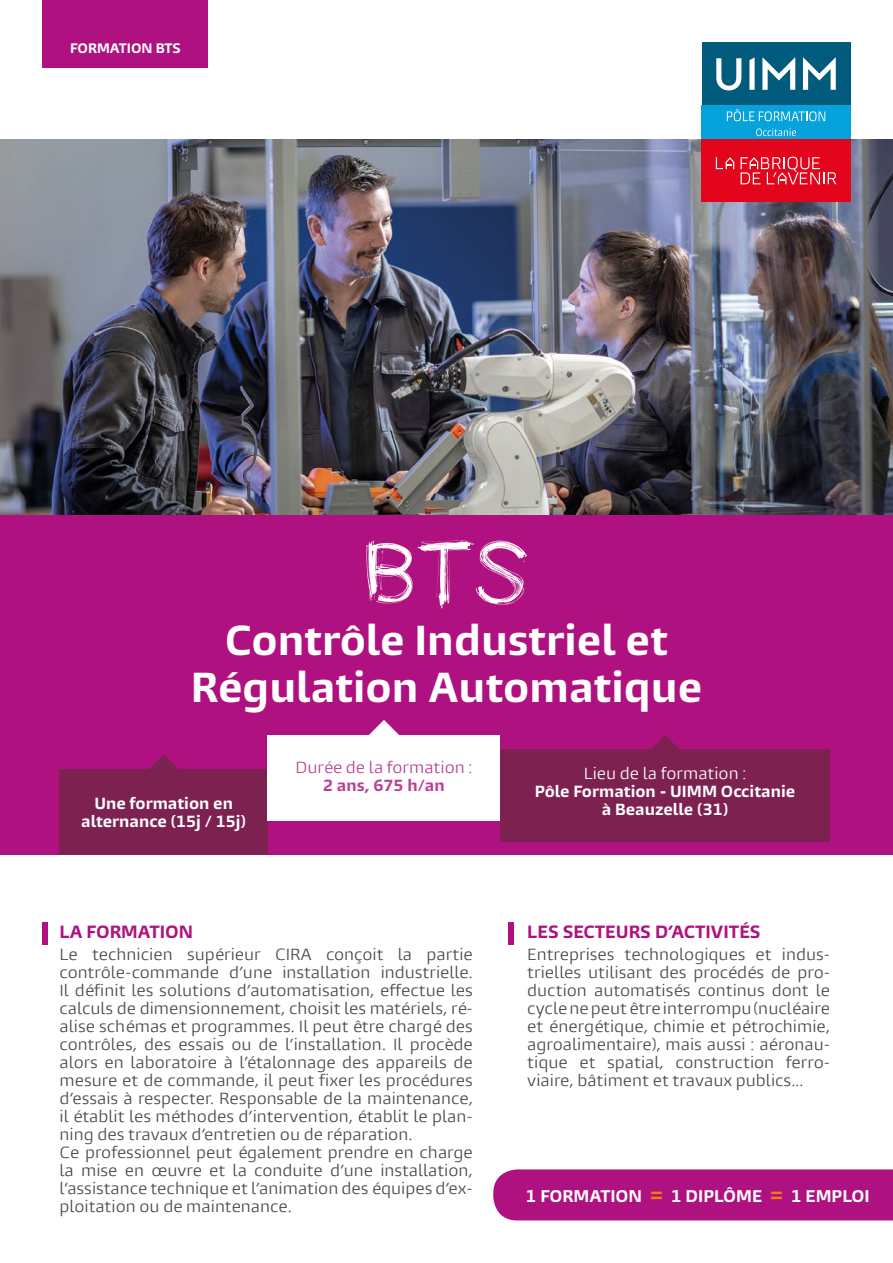
<style>
.page{position:relative;width:893px;height:1263px;background:#fff}
.page>*{position:absolute;margin:0;border:0;box-sizing:border-box;transform-origin:0 0}
.t1{font:700 39px/46.8px "Burlingame Pro";color:#fff;text-align:center}
.t2{font:700 16.5px "Burlingame Pro";color:#af1280}
.t3{font:700 15.75px "Burlingame Pro";color:#fff}
.t4{font:15px/18px "Burlingame Pro";color:#4a4a49;text-align:justify}
.t5{font:700 15px/18px "Burlingame Pro";color:#fff;text-align:center}
.t6{font:15px "Burlingame Pro";color:#ba4191}
.t7{font:15px "Burlingame Pro";color:#fff}
.t8{font:700 15px "Burlingame Pro";color:#ba4191}
.t9{font:700 12.75px "Burlingame Pro";color:#fff}
.s1{font-size:19.5px;color:#ef7d14}
</style>
<div class="page">
<div style="left:43px;top:0;width:165px;height:68px;background:#af1280"></div>
<div style="left:0;top:514px;width:893px;height:341px;background:#af1280"></div>
<div style="left:60px;top:769px;width:208px;height:86px;background:#7d2150"></div>
<svg style="left:149px;top:754px;width:30px;height:15px"></svg>
<div style="left:268px;top:735px;width:232px;height:86px;background:#fff"></div>
<svg style="left:369px;top:720px;width:30px;height:15px"></svg>
<div style="left:500px;top:750px;width:330px;height:92px;background:#7d2150"></div>
<svg style="left:650px;top:735px;width:30px;height:15px"></svg>
<img style="left:0;top:139px;width:893px;height:375px">
<svg style="left:366px;top:540px;width:161px;height:68px"></svg>
<div style="left:702px;top:43px;width:148px;height:63px;background:#005b7d"></div>
<svg style="left:716px;top:58px;width:25px;height:32px"></svg>
<svg style="left:749px;top:57px;width:6px;height:33px"></svg>
<svg style="left:762px;top:57px;width:33px;height:33px"></svg>
<svg style="left:803px;top:57px;width:33px;height:33px"></svg>
<div style="left:702px;top:139px;width:148px;height:63px;background:#e3051b"></div>
<svg style="left:716px;top:157px;width:18px;height:12px"></svg>
<svg style="left:741px;top:157px;width:95px;height:27px"></svg>
<div style="left:702px;top:106px;width:148px;height:33px;background:#06a2dc"></div>
<svg style="left:756px;top:128px;width:40px;height:8px"></svg>
<svg style="left:727px;top:109px;width:98px;height:12px"></svg>
<div style="left:493px;top:1169px;width:400px;height:51px;background:#af1280"></div>
<div style="left:509px;top:923px;width:5px;height:22px;background:#af1280"></div>
<div style="left:43px;top:923px;width:5px;height:22px;background:#af1280"></div>
<p class="t9" style="left:70px;top:40px;width:112px">FORMATION BTS</p>
<h1 class="t1" style="left:191px;top:617px;width:513px">Contrôle Industriel et<br>Régulation Automatique</h1>
<p class="t5" style="left:81px;top:794px;width:166px">Une formation en alternance (15j / 15j)</p>
<p class="t6" style="left:295px;top:757px;width:179px">Durée de la formation :</p>
<p class="t8" style="left:323px;top:775px;width:123px">2 ans, 675 h/an</p>
<p class="t2" style="left:60px;top:921px;width:135px">LA FORMATION</p>
<p class="t4" style="left:60px;top:946px;width:415px;text-align:left">Le technicien supérieur CIRA conçoit la partie contrôle-commande d’une installation industrielle.<br>Il définit les solutions d’automatisation, effectue les calculs de dimensionnement, choisit les matériels, ré&shy;alise schémas et programmes. Il peut être chargé des contrôles, des essais ou de l’installation. Il procède alors en laboratoire à l’étalonnage des appareils de mesure et de commande, il peut fixer les procédures d’essais à respecter. Responsable de la maintenance, il établit les méthodes d’intervention, établit le plan&shy;ning des travaux d’entretien ou de réparation.<br>Ce professionnel peut également prendre en charge la mise en œuvre et la conduite d’une installation, l’assistance technique et l’animation des équipes d’ex&shy;ploitation ou de maintenance.</p>
<p class="t7" style="left:584px;top:764px;width:164px">Lieu de la formation :</p>
<p class="t5" style="left:535px;top:782px;width:262px">Pôle Formation - UIMM Occitanie à Beauzelle (31)</p>
<p class="t2" style="left:527px;top:921px;width:235px">LES SECTEURS D’ACTIVITÉS</p>
<p class="t4" style="left:527px;top:946px;width:304px">Entreprises technologiques et indus&shy;trielles utilisant des procédés de pro&shy;duction automatisés continus dont le cycle ne peut être interrompu (nucléaire et énergétique, chimie et pétrochimie, agroalimentaire), mais aussi : aéronau&shy;tique et spatial, construction ferro&shy;viaire, bâtiment et travaux publics...</p>
<p class="t3" style="left:526px;top:1186px;width:345px">1 FORMATION <span class="s1">=</span> 1 DIPLÔME <span class="s1">=</span> 1 EMPLOI</p>
</div>
